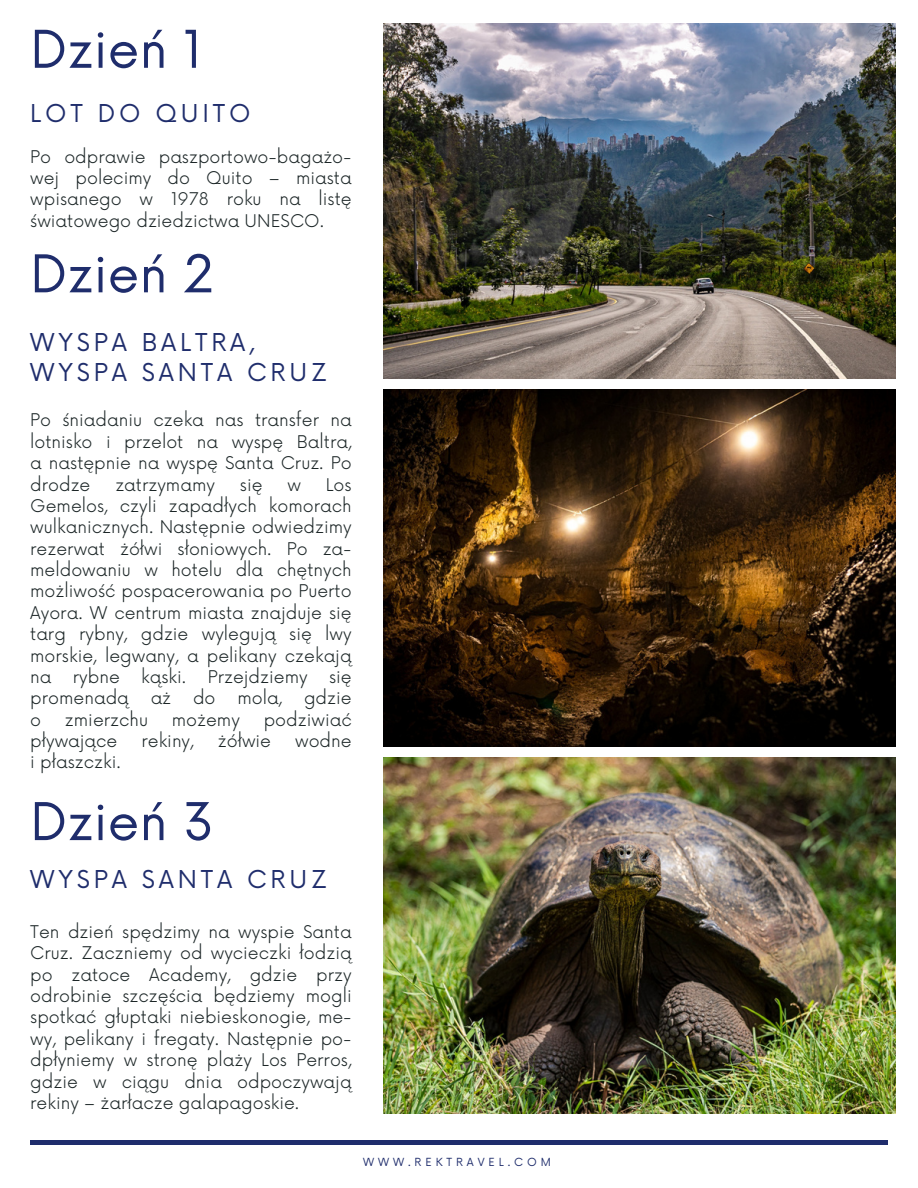
<style>
.page{position:relative;width:918px;height:1188px;background:#fff}
.page>*{position:absolute;margin:0;border:0;box-sizing:border-box;transform-origin:0 0}
.t1{font:50.7px "Now";color:#1f2d6c}
.t2{font:24px/30.3px "Now";letter-spacing:.16em;color:#1f2d6c}
.t3{font:300 17.1px/21.3px "Now";color:#1c2627;text-align:justify}
.t4{font:10.95px "Now";letter-spacing:.36em;color:#1f2d6c}
</style>
<div class="page">
<hr style="left:30px;top:1141px;width:857px;height:3px;background:#1f2d6c">
<img style="left:384px;top:23px;width:512px;height:356px">
<img style="left:384px;top:390px;width:512px;height:357px">
<img style="left:384px;top:758px;width:512px;height:355px">
<h1 class="t1" style="left:30px;top:21px;width:174px">Dzień 1</h1>
<h3 class="t2" style="left:30px;top:99px;width:222px">LOT DO QUITO</h3>
<h2 class="t3" style="left:30px;top:147px;width:323px">Po odprawie paszportowo-bagażo&shy;wej polecimy do Quito – miasta wpisanego w 1978 roku na listę światowego dziedzictwa UNESCO.</h2>
<h2 class="t1" style="left:30px;top:246px;width:185px">Dzień 2</h2>
<h3 class="t2" style="left:30px;top:328px;width:298px">WYSPA BALTRA,<br>WYSPA SANTA CRUZ</h3>
<h1 class="t3" style="left:30px;top:410px;width:323px">Po śniadaniu czeka nas transfer na lotnisko i przelot na wyspę Baltra, a następnie na wyspę Santa Cruz. Po drodze</h1>
<h1 class="t3" style="left:30px;top:475px;width:323px;text-indent:296px">Los Gemelos, czyli zapadłych komorach wulkanicznych. Następnie odwiedzimy rezerwat żółwi słoniowych. Po za&shy;meldowaniu w hotelu dla chętnych możliwość pospacerowania po Puerto Ayora. W centrum miasta znajduje się targ rybny, gdzie wylegują się lwy morskie, legwany, a pelikany czekają na</h1>
<h1 class="t3" style="left:115px;top:475px;width:101px">zatrzymamy</h1>
<h1 class="t3" style="left:240px;top:475px;width:24px">się</h1>
<h1 class="t3" style="left:287px;top:475px;width:15px">w</h1>
<h1 class="t3" style="left:73px;top:667px;width:49px">rybne</h1>
<h1 class="t3" style="left:141px;top:667px;width:47px">kąski.</h1>
<h1 class="t3" style="left:208px;top:667px;width:101px">Przejdziemy</h1>
<h1 class="t3" style="left:329px;top:667px;width:24px">się</h1>
<h1 class="t3" style="left:30px;top:688px;width:100px">promenadą</h1>
<h1 class="t3" style="left:151px;top:688px;width:22px">aż</h1>
<h1 class="t3" style="left:193px;top:688px;width:24px">do</h1>
<h1 class="t3" style="left:237px;top:688px;width:46px">mola,</h1>
<h1 class="t3" style="left:304px;top:688px;width:49px">gdzie</h1>
<h1 class="t3" style="left:30px;top:710px;width:12px">o</h1>
<h1 class="t3" style="left:65px;top:710px;width:85px">zmierzchu</h1>
<h1 class="t3" style="left:172px;top:710px;width:70px">możemy</h1>
<h1 class="t3" style="left:264px;top:710px;width:89px">podziwiać</h1>
<h1 class="t3" style="left:30px;top:731px;width:89px">pływające</h1>
<h1 class="t3" style="left:141px;top:731px;width:54px">rekiny,</h1>
<h1 class="t3" style="left:218px;top:731px;width:55px">żółwie</h1>
<h1 class="t3" style="left:295px;top:731px;width:58px">wodne</h1>
<h1 class="t3" style="left:30px;top:752px;width:92px">i płaszczki.</h1>
<h2 class="t1" style="left:30px;top:793px;width:185px">Dzień 3</h2>
<h3 class="t2" style="left:30px;top:865px;width:298px">WYSPA SANTA CRUZ</h3>
<p class="t3" style="left:30px;top:922px;width:323px">Ten dzień spędzimy na wyspie Santa Cruz. Zaczniemy od wycieczki łodzią po zatoce Academy, gdzie przy odrobinie szczęścia będziemy mogli spotkać głuptaki niebieskonogie, me&shy;wy, pelikany i fregaty. Następnie po&shy;dpłyniemy w stronę plaży Los Perros, gdzie w ciągu dnia odpoczywają rekiny – żarłacze galapagoskie.</p>
<h1 class="t4" style="left:363px;top:1156px;width:189px">WWW.REKTRAVEL.COM</h1>
</div>
